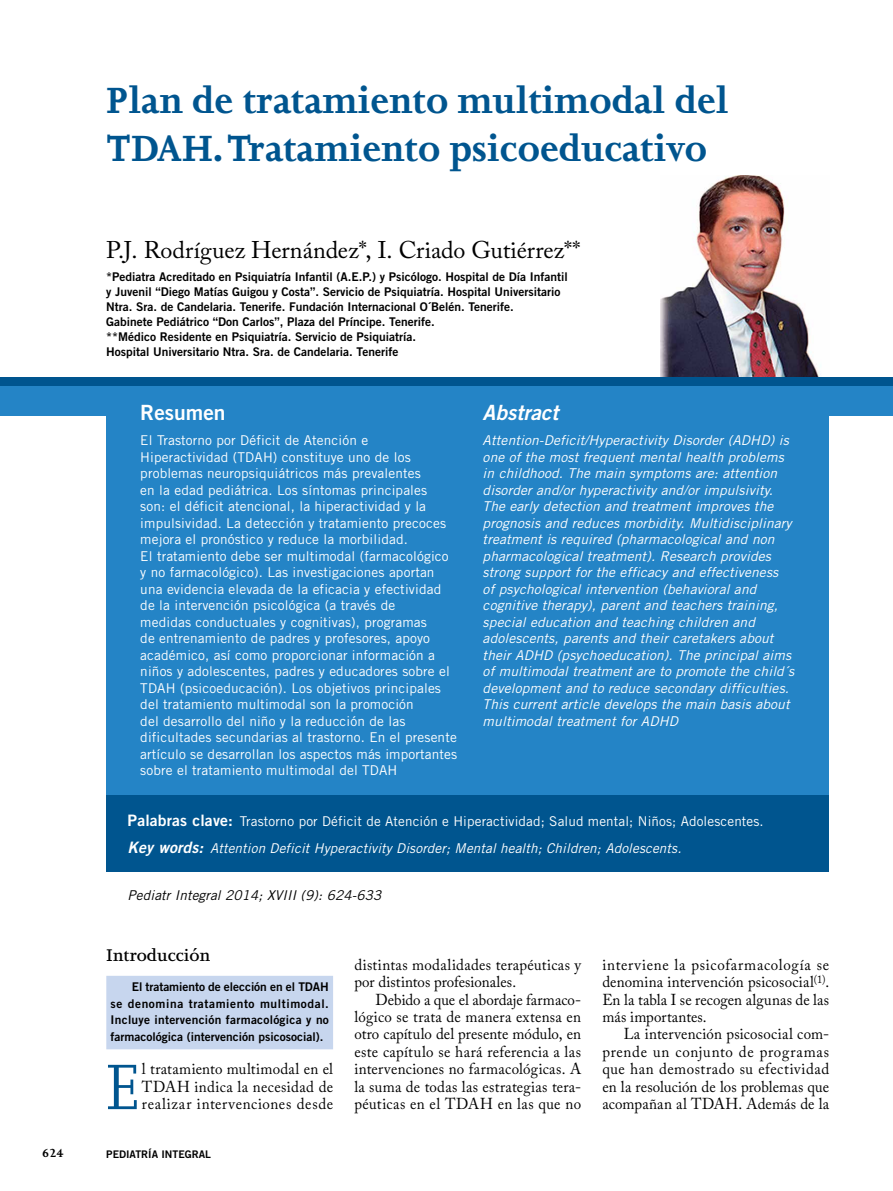
<style>
.page{position:relative;width:893px;height:1191px;background:#fff}
.page>*{position:absolute;margin:0;border:0;box-sizing:border-box;transform-origin:0 0}
.t1{font:73.95px "Joanna MT Std";color:#00558f;scale:.95 1}
.t2{font:700 42px/48px "Joanna MT Std";color:#00558f}
.t3{font:24px "Adobe Caslon Pro";letter-spacing:-.005em;color:#000}
.t4{font:italic 21px "Trade Gothic Bold Two";color:#fff}
.t5{font:21px "Trade Gothic Bold Two";color:#fff}
.t6{font:600 19.5px "Joanna MT Std";color:#000}
.t7{font:15.75px/17.4px "Adobe Caslon Pro";letter-spacing:.015em;color:#000;text-align:justify;scale:.95 1}
.t8{font:13.5px/16.5px "Trade Gothic";letter-spacing:.01em;color:#fff}
.t9{font:italic 13.5px/16.5px "Trade Gothic";letter-spacing:.01em;color:#fff}
.t10{font:italic 13.5px "Trade Gothic";letter-spacing:.01em;color:#000}
.t11{font:700 13.5px "Joanna MT Std";color:#000}
.t12{font:12px/15px "Trade Gothic Bold Two";color:#000;text-align:justify}
.t13{font:10.5px "Trade Gothic Bold Two";color:#000}
.s1{font-family:"Trade Gothic Bold Two";font-size:15.75px}
.s2{font-family:"Trade Gothic Bold Two";font-style:italic;font-size:15.75px}
.s3{font-style:italic}
</style>
<div class="page">
<img style="left:661px;top:175px;width:158px;height:202px">
<div style="left:106px;top:975px;width:227px;height:74px;background:#c7d6ee"></div>
<div style="left:106px;top:386px;width:723px;height:426px;background:#2484c6"></div>
<div style="left:0;top:386px;width:108px;height:30px;background:#2484c6"></div>
<div style="left:772px;top:386px;width:121px;height:30px;background:#2484c6"></div>
<div style="left:0;top:377px;width:893px;height:9px;background:#00558f"></div>
<div style="left:106px;top:795px;width:723px;height:76px;background:#00558f"></div>
<h2 class="t2" style="left:106px;top:76px;width:624px">Plan de tratamiento multimodal del<br>TDAH. Tratamiento psicoeducativo</h2>
<h3 class="t3" style="left:106px;top:235px;width:476px">P.J. Rodríguez Hernández*, I. Criado Gutiérrez**</h3>
<p class="t12" style="left:106px;top:269px;width:463px;text-align:left">*Pediatra Acreditado en Psiquiatría Infantil (A.E.P.) y Psicólogo. Hospital de Día Infantil y Juvenil “Diego Matías Guigou y Costa”. Servicio de Psiquiatría. Hospital Universitario Ntra. Sra. de Candelaria. Tenerife. Fundación Internacional O´Belén. Tenerife.<br>Gabinete Pediátrico “Don Carlos”, Plaza del Príncipe. Tenerife.<br>**Médico Residente en Psiquiatría. Servicio de Psiquiatría.<br>Hospital Universitario Ntra. Sra. de Candelaria. Tenerife</p>
<h3 class="t5" style="left:140px;top:399px;width:87px">Resumen</h3>
<p class="t8" style="left:140px;top:432px;width:318px">El Trastorno por Déficit de Atención e Hiperactividad (TDAH) constituye uno de los problemas neuropsiquiátricos más prevalentes<br>en la edad pediátrica. Los síntomas principales<br>son: el déficit atencional, la hiperactividad y la impulsividad. La detección y tratamiento precoces mejora el pronóstico y reduce la morbilidad.<br>El tratamiento debe ser multimodal (farmacológico y no farmacológico). Las investigaciones aportan una evidencia elevada de la eficacia y efectividad de la intervención psicológica (a través de<br>medidas conductuales y cognitivas), programas<br>de entrenamiento de padres y profesores, apoyo académico, así como proporcionar información a niños y adolescentes, padres y educadores sobre el TDAH (psicoeducación). Los objetivos principales del tratamiento multimodal son la promoción<br>del desarrollo del niño y la reducción de las dificultades secundarias al trastorno. En el presente artículo se desarrollan los aspectos más importantes sobre el tratamiento multimodal del TDAH</p>
<h3 class="t4" style="left:483px;top:399px;width:77px">Abstract</h3>
<p class="t9" style="left:483px;top:432px;width:313px">Attention-Deficit/Hyperactivity Disorder (ADHD) is one of the most frequent mental health problems in childhood. The main symptoms are: attention disorder and/or hyperactivity and/or impulsivity.<br>The early detection and treatment improves the prognosis and reduces morbidity. Multidisciplinary treatment is required (pharmacological and non pharmacological treatment). Research provides strong support for the efficacy and effectiveness<br>of psychological intervention (behavioral and cognitive therapy), parent and teachers training, special education and teaching children and adolescents, parents and their caretakers about their ADHD (psychoeducation). The principal aims of multimodal treatment are to promote the child´s development and to reduce secondary difficulties.<br>This current article develops the main basis about multimodal treatment for ADHD</p>
<p class="t8" style="left:128px;top:808px;width:638px;line-height:26.5px"><span class="s1">Palabras clave:</span> Trastorno por Déficit de Atención e Hiperactividad; Salud mental; Niños; Adolescentes.<br><span class="s2">Key words:</span> <span class="s3">Attention Deficit Hyperactivity Disorder; Mental health; Children; Adolescents.</span></p>
<p class="t10" style="left:128px;top:887px;width:255px">Pediatr Integral 2014; XVIII (9): 624-633</p>
<h3 class="t6" style="left:106px;top:945px;width:106px">Introducción</h3>
<p class="t12" style="left:111px;top:978px;width:220px;line-height:16.5px;text-indent:21px">El tratamiento de elección en el TDAH se denomina tratamiento multimodal.<br>Incluye intervención farmacológica y no farmacológica (intervención psicosocial).</p>
<h1 class="t1" style="left:106px;top:1047px;width:35px">E</h1>
<p class="t7" style="left:142px;top:1060px;width:203px">l tratamiento multimodal en el TDAH indica la necesidad de realizar intervenciones desde</p>
<p class="t11" style="left:42px;top:1146px;width:23px">624</p>
<p class="t13" style="left:106px;top:1148px;width:106px">PEDIATRÍA INTEGRAL</p>
<p class="t7" style="left:354px;top:955px;width:240px">distintas modalidades terapéuticas y por distintos profesionales.</p>
<p class="t7" style="left:354px;top:990px;width:240px;text-indent:21px">Debido a que el abordaje farmaco&shy;lógico se trata de manera extensa en otro capítulo del presente módulo, en este capítulo se hará referencia a las intervenciones no farmacológicas. A la suma de todas las estrategias tera&shy;péuticas en el TDAH en las que no</p>
<p class="t7" style="left:602px;top:955px;width:240px">interviene la psicofarmacología se denomina intervención psicosocial<sup>(1)</sup>.<br>En la tabla I se recogen algunas de las más importantes.</p>
<p class="t7" style="left:602px;top:1025px;width:240px;text-indent:21px">La intervención psicosocial com&shy;prende un conjunto de programas que han demostrado su efectividad en la resolución de los problemas que acompañan al TDAH. Además de la</p>
</div>
